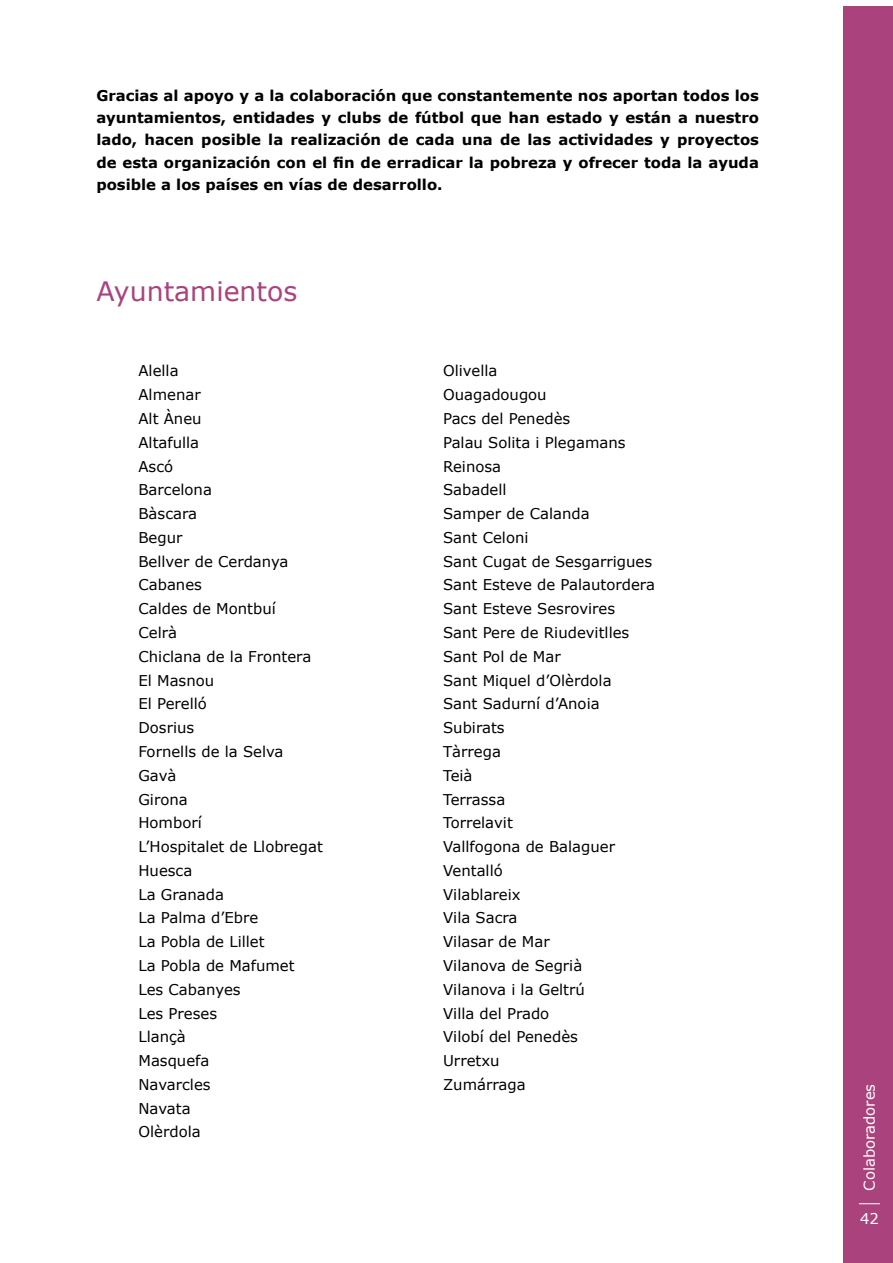
<style>
.page{position:relative;width:893px;height:1263px;background:#fff}
.page>*{position:absolute;margin:0;border:0;box-sizing:border-box;transform-origin:0 0}
.t1{font:26.7px "Verdana";color:#aa437d}
.t2{font:14.85px/23.9px "Verdana";color:#000}
.t3{font:700 14.85px/22.4px "Verdana";color:#000;text-align:justify}
.t4{font:14.85px "Verdana";color:#fff}
</style>
<div class="page">
<div style="left:843px;top:6px;width:50px;height:1257px;background:#aa437d"></div>
<svg style="left:859px;top:1203px;width:21px;height:1px"></svg>
<p class="t3" style="left:96px;top:84px;width:664px">Gracias al apoyo y a la colaboración que constantemente nos aportan todos los ayuntamientos, entidades y clubs de fútbol que han estado y están a nuestro lado, hacen posible la realización de cada una de las actividades y proyectos de esta organización con el fin de erradicar la pobreza y ofrecer toda la ayuda posible a los países en vías de desarrollo.</p>
<h1 class="t1" style="left:96px;top:273px;width:202px">Ayuntamientos</h1>
<p class="t2" style="left:138px;top:359px;width:186px">Alella<br>Almenar<br>Alt Àneu<br>Altafulla<br>Ascó<br>Barcelona<br>Bàscara<br>Begur<br>Bellver de Cerdanya<br>Cabanes<br>Caldes de Montbuí<br>Celrà<br>Chiclana de la Frontera<br>El Masnou<br>El Perelló<br>Dosrius<br>Fornells de la Selva<br>Gavà<br>Girona<br>Homborí<br>L’Hospitalet de Llobregat<br>Huesca<br>La Granada<br>La Palma d’Ebre<br>La Pobla de Lillet<br>La Pobla de Mafumet<br>Les Cabanyes<br>Les Preses<br>Llançà<br>Masquefa<br>Navarcles<br>Navata<br>Olèrdola</p>
<p class="t2" style="left:443px;top:359px;width:213px">Olivella<br>Ouagadougou<br>Pacs del Penedès<br>Palau Solita i Plegamans<br>Reinosa<br>Sabadell<br>Samper de Calanda<br>Sant Celoni<br>Sant Cugat de Sesgarrigues<br>Sant Esteve de Palautordera<br>Sant Esteve Sesrovires<br>Sant Pere de Riudevitlles<br>Sant Pol de Mar<br>Sant Miquel d’Olèrdola<br>Sant Sadurní d’Anoia<br>Subirats<br>Tàrrega<br>Teià<br>Terrassa<br>Torrelavit<br>Vallfogona de Balaguer<br>Ventalló<br>Vilablareix<br>Vila Sacra<br>Vilasar de Mar<br>Vilanova de Segrià<br>Vilanova i la Geltrú<br>Villa del Prado<br>Vilobí del Penedès<br>Urretxu<br>Zumárraga</p>
<p class="t4" style="left:859px;top:1191px;width:108px;rotate:-90deg">Colaboradores</p>
<p class="t4" style="left:860px;top:1208px;width:20px">42</p>
</div>
